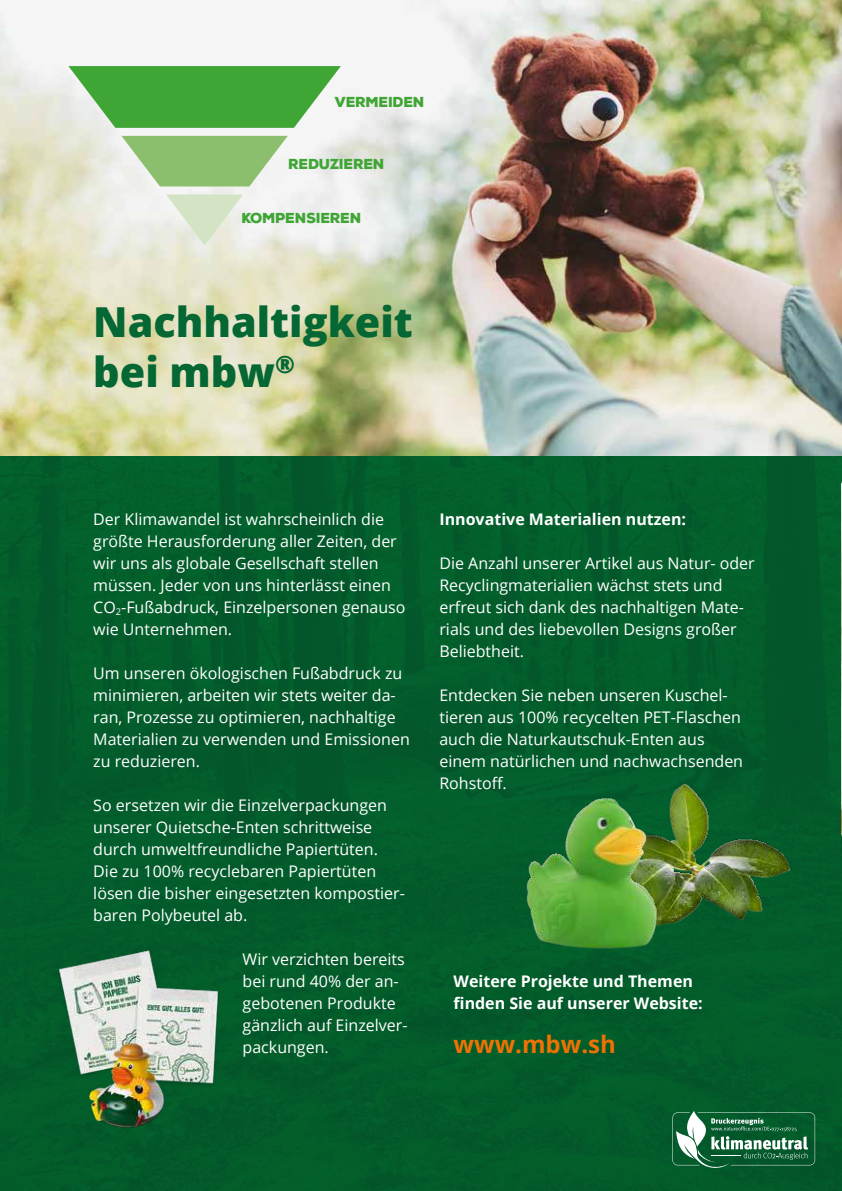
<style>
.page{position:relative;width:842px;height:1191px;background:#fff}
.page>*{position:absolute;margin:0;border:0;box-sizing:border-box;transform-origin:0 0}
.t1{font:800 41.4px/49.6px "Open Sans";color:#046734}
.t2{font:700 24px "Open Sans";color:#ee7203}
.t3{font:16px/22px "Open Sans";color:#fff}
.t4{font:700 16px/22px "Open Sans";color:#fff}
.t5{font:900 14px "Nexa Rust Sans";letter-spacing:-.02em;color:#3fa535}
</style>
<div class="page">
<div style="left:0;top:456px;width:842px;height:735px;background:#035c2b"></div>
<img style="left:0;top:0;width:842px;height:456px">
<svg style="left:166px;top:194px;width:77px;height:51px;background:#dfe8d4"></svg>
<svg style="left:121px;top:136px;width:167px;height:50px"></svg>
<svg style="left:68px;top:66px;width:273px;height:62px;background:#5eb256"></svg>
<img style="left:57px;top:948px;width:163px;height:181px">
<img style="left:591px;top:754px;width:200px;height:200px">
<img style="left:507px;top:762px;width:179px;height:198px">
<svg style="left:672px;top:1110px;width:143px;height:57px;background:#3b7e5a"></svg>
<img style="left:841px;top:118px;width:1px;height:792px">
<p class="t5" style="left:335px;top:93px;width:91px">VERMEIDEN</p>
<p class="t5" style="left:289px;top:155px;width:98px">REDUZIEREN</p>
<p class="t5" style="left:242px;top:209px;width:121px">KOMPENSIEREN</p>
<h1 class="t1" style="left:93px;top:295px;width:321px">Nachhaltigkeit bei mbw<sup>®</sup></h1>
<p class="t3" style="left:93px;top:508px;width:314px">Der Klimawandel ist wahrscheinlich die größte Herausforderung aller Zeiten, der wir uns als globale Gesellschaft stellen müssen. Jeder von uns hinterlässt einen CO<sub>2</sub>-Fußabdruck, Einzelpersonen genauso wie Unternehmen.</p>
<p class="t3" style="left:93px;top:662px;width:318px">Um unseren ökologischen Fußabdruck zu minimieren, arbeiten wir stets weiter da&shy;ran, Prozesse zu optimieren, nachhaltige Materialien zu verwenden und Emissionen zu reduzieren.</p>
<p class="t3" style="left:93px;top:794px;width:313px">So ersetzen wir die Einzelverpackungen unserer Quietsche-Enten schrittweise durch umweltfreundliche Papiertüten.<br>Die zu 100% recyclebaren Papiertüten lösen die bisher eingesetzten kompostier&shy;baren Polybeutel ab.</p>
<p class="t3" style="left:243px;top:948px;width:166px">Wir verzichten bereits bei rund 40% der an&shy;gebotenen Produkte gänzlich auf Einzelver&shy;packungen.</p>
<p class="t4" style="left:439px;top:508px;width:248px">Innovative Materialien nutzen:</p>
<p class="t3" style="left:439px;top:552px;width:317px">Die Anzahl unserer Artikel aus Natur- oder Recyclingmaterialien wächst stets und erfreut sich dank des nachhaltigen Mate&shy;rials und des liebevollen Designs großer Beliebtheit.</p>
<p class="t3" style="left:439px;top:684px;width:305px">Entdecken Sie neben unseren Kuschel&shy;tieren aus 100% recycelten PET-Flaschen auch die Naturkautschuk-Enten aus einem natürlichen und nachwachsenden<br>Rohstoff.</p>
<p class="t4" style="left:454px;top:970px;width:251px">Weitere Projekte und Themen finden Sie auf unserer Website:</p>
<h2 class="t2" style="left:454px;top:1027px;width:164px">www.mbw.sh</h2>
</div>
